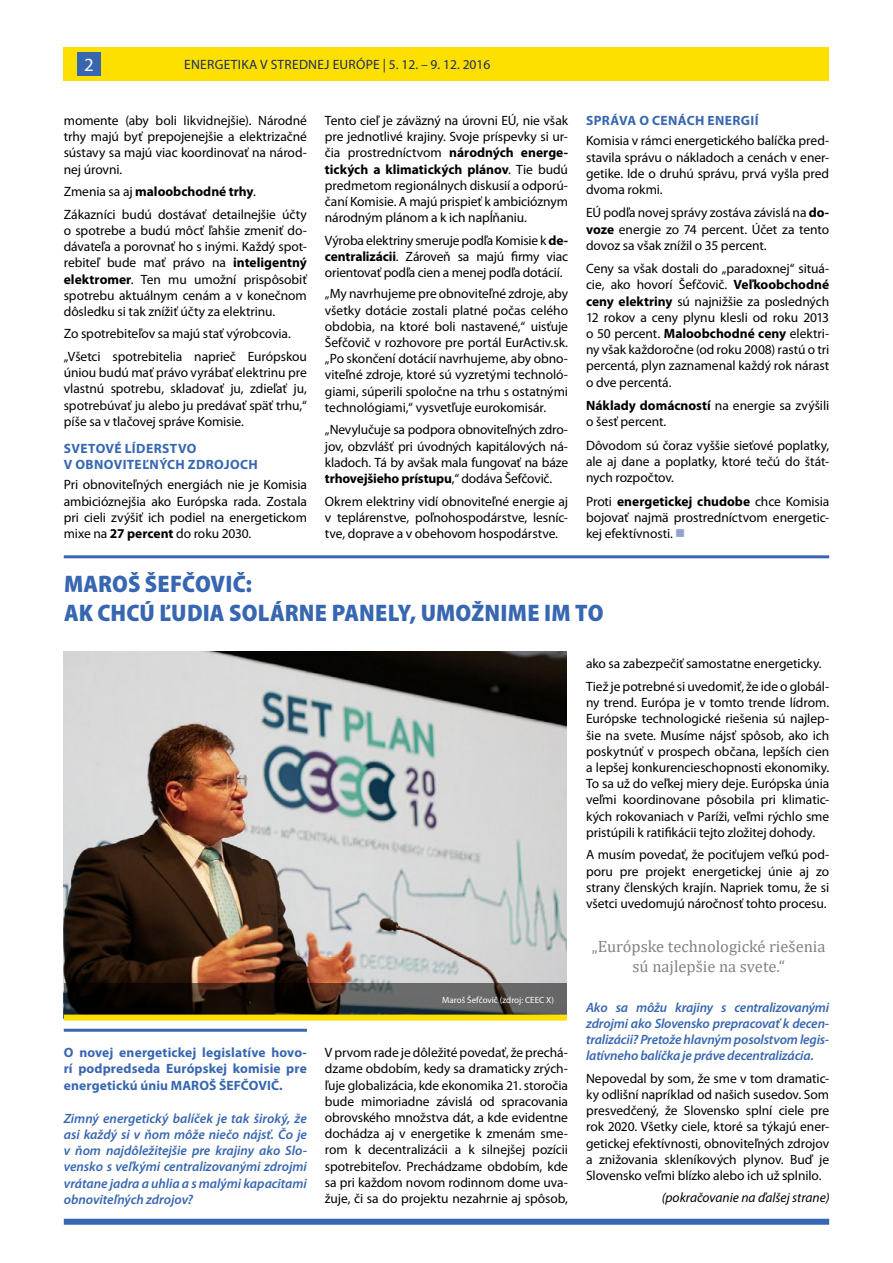
<style>
.page{position:relative;width:893px;height:1263px;background:#fff}
.page>*{position:absolute;margin:0;border:0;box-sizing:border-box;transform-origin:0 0}
.t1{font:900 semi-condensed 24px/28.8px "Myriad Pro";letter-spacing:.005em;color:#3767b1}
.t2{font:18.6px "Myriad Pro";color:#fff}
.t3{font:16.5px/19.8px "Cambria";color:#808285;text-align:center}
.t4{font:13.5px/16.2px "Myriad Pro";letter-spacing:-.005em;color:#000;text-align:justify}
.t5{font:italic 600 13.5px/16.2px "Myriad Pro";letter-spacing:-.01em;color:#3767b1;text-align:justify}
.t6{font:700 13.5px/16.2px "Myriad Pro";letter-spacing:.015em;color:#3767b1}
.t7{font:13.5px "Myriad Pro";letter-spacing:.02em;color:#1c2d5a}
.t8{font:italic 13.5px "Myriad Pro";color:#000}
.t9{font:9px "Myriad Pro";color:#fff}
.s1{font-weight:700}
.s2{color:#94a2d3}
</style>
<div class="page">
<div style="left:64px;top:47px;width:765px;height:33px;background:#fee000"></div>
<div style="left:77px;top:52px;width:24px;height:23px;background:#3767b1"></div>
<div style="left:64px;top:1219px;width:765px;height:6px;background:#3767b1"></div>
<hr style="left:64px;top:555px;width:765px;height:3px;background:#3767b1">
<hr style="left:64px;top:1029px;width:243px;height:3px;background:#3767b1">
<img style="left:64px;top:652px;width:503px;height:332px">
<svg style="left:64px;top:984px;width:503px;height:30px;background:#33302e"></svg>
<div style="left:64px;top:1014px;width:503px;height:6px;background:#fee000"></div>
<h2 class="t2" style="left:84px;top:54px;width:11px">2</h2>
<p class="t7" style="left:184px;top:57px;width:308px">ENERGETIKA V STREDNEJ EURÓPE | 5. 12. – 9. 12. 2016</p>
<p class="t6" style="left:586px;top:112px;width:174px">SPRÁVA O CENÁCH ENERGIÍ</p>
<p class="t4" style="left:586px;top:133px;width:245px">Komisia v rámci energetického balíčka pred&shy;stavila správu o nákladoch a cenách v ener&shy;getike. Ide o druhú správu, prvá vyšla pred dvoma rokmi.</p>
<p class="t4" style="left:586px;top:205px;width:245px">EÚ podľa novej správy zostáva závislá na <span class="s1">do&shy;voze</span> energie zo 74 percent. Účet za tento dovoz sa však znížil o 35 percent.</p>
<p class="t4" style="left:586px;top:261px;width:245px">Ceny sa však dostali do „paradoxnej“ situá&shy;cie, ako hovorí Šefčovič. <span class="s1">Veľkoobchodné ceny elektriny</span> sú najnižšie za posledných 12 rokov a ceny plynu klesli od roku 2013 o 50 percent. <span class="s1">Maloobchodné ceny</span> elektri&shy;ny však každoročne (od roku 2008) rastú o tri percentá, plyn zaznamenal každý rok nárast o dve percentá.</p>
<p class="t4" style="left:586px;top:398px;width:245px"><span class="s1">Náklady domácností</span> na energie sa zvýšili o šesť percent.</p>
<p class="t4" style="left:586px;top:437px;width:245px">Dôvodom sú čoraz vyššie sieťové poplatky, ale aj dane a poplatky, ktoré tečú do štát&shy;nych rozpočtov.</p>
<p class="t4" style="left:586px;top:493px;width:245px">Proti <span class="s1">energetickej chudobe</span> chce Komisia bojovať najmä prostredníctvom energetic&shy;kej efektívnosti. <span class="s2">■</span></p>
<h1 class="t1" style="left:64px;top:570px;width:541px">MAROŠ ŠEFČOVIČ:<br>AK CHCÚ ĽUDIA SOLÁRNE PANELY, UMOŽNIME IM TO</h1>
<p class="t4" style="left:325px;top:113px;width:245px">Tento cieľ je záväzný na úrovni EÚ, nie však pre jednotlivé krajiny. Svoje príspevky si ur&shy;čia prostredníctvom <span class="s1">národných energe&shy;tických a klimatických plánov</span>. Tie budú predmetom regionálnych diskusií a odporú&shy;čaní Komisie. A majú prispieť k ambicióznym národným plánom a k ich napĺňaniu.</p>
<p class="t4" style="left:325px;top:232px;width:245px">Výroba elektriny smeruje podľa Komisie k <span class="s1">de&shy;centralizácii</span>. Zároveň sa majú firmy viac orientovať podľa cien a menej podľa dotácií.</p>
<p class="t4" style="left:325px;top:286px;width:245px">„My navrhujeme pre obnoviteľné zdroje, aby všetky dotácie zostali platné počas celého obdobia, na ktoré boli nastavené,“ uisťuje Šefčovič v rozhovore pre portál EurActiv.sk. „Po skončení dotácií navrhujeme, aby obno&shy;viteľné zdroje, ktoré sú vyzretými technoló&shy;giami, súperili spoločne na trhu s ostatnými technológiami,“ vysvetľuje eurokomisár.</p>
<p class="t4" style="left:325px;top:422px;width:245px">„Nevylučuje sa podpora obnoviteľných zdro&shy;jov, obzvlášť pri úvodných kapitálových ná&shy;kladoch. Tá by avšak mala fungovať na báze <span class="s1">trhovejšieho prístupu</span>,“ dodáva Šefčovič.</p>
<p class="t4" style="left:325px;top:493px;width:245px">Okrem elektriny vidí obnoviteľné energie aj v teplárenstve, poľnohospodárstve, lesníc&shy;tve, doprave a v obehovom hospodárstve.</p>
<p class="t4" style="left:64px;top:113px;width:245px">momente (aby boli likvidnejšie). Národné trhy majú byť prepojenejšie a elektrizačné sústavy sa majú viac koordinovať na národ&shy;nej úrovni.</p>
<p class="t4" style="left:64px;top:181px;width:245px;line-height:22.5px">Zmenia sa aj <span class="s1">maloobchodné trhy</span>.<br>Zákazníci budú dostávať detailnejšie účty</p>
<p class="t4" style="left:64px;top:223px;width:245px">o spotrebe a budú môcť ľahšie zmeniť do&shy;dávateľa a porovnať ho s inými. Každý spot&shy;rebiteľ bude mať právo na <span class="s1">inteligentný elektromer</span>. Ten mu umožní prispôsobiť spotrebu aktuálnym cenám a v konečnom dôsledku si tak znížiť účty za elektrinu.</p>
<p class="t4" style="left:64px;top:323px;width:245px;line-height:22.5px">Zo spotrebiteľov sa majú stať výrobcovia. „Všetci spotrebitelia naprieč Európskou</p>
<p class="t4" style="left:64px;top:365px;width:245px">úniou budú mať právo vyrábať elektrinu pre vlastnú spotrebu, skladovať ju, zdieľať ju, spotrebúvať ju alebo ju predávať späť trhu,“ píše sa v tlačovej správe Komisie.</p>
<p class="t6" style="left:64px;top:440px;width:196px">SVETOVÉ LÍDERSTVO<br>V OBNOVITEĽNÝCH ZDROJOCH</p>
<p class="t4" style="left:64px;top:477px;width:245px">Pri obnoviteľných energiách nie je Komisia ambicióznejšia ako Európska rada. Zostala pri cieli zvýšiť ich podiel na energetickom mixe na <span class="s1">27 percent</span> do roku 2030.</p>
<p class="t4" style="left:586px;top:653px;width:245px;line-height:22.5px">ako sa zabezpečiť samostatne energeticky.<br>Tiež je potrebné si uvedomiť, že ide o globál-</p>
<p class="t4" style="left:586px;top:695px;width:245px">ny trend. Európa je v tomto trende lídrom.<br>Európske technologické riešenia sú najlep&shy;šie na svete. Musíme nájsť spôsob, ako ich poskytnúť v prospech občana, lepších cien a lepšej konkurencieschopnosti ekonomiky.<br>To sa už do veľkej miery deje. Európska únia veľmi koordinovane pôsobila pri klimatic&shy;kých rokovaniach v Paríži, veľmi rýchlo sme pristúpili k ratifikácii tejto zložitej dohody.</p>
<p class="t4" style="left:586px;top:847px;width:245px">A musím povedať, že pociťujem veľkú pod&shy;poru pre projekt energetickej únie aj zo strany členských krajín. Napriek tomu, že si všetci uvedomujú náročnosť tohto procesu.</p>
<p class="t6" style="left:64px;top:1045px;width:245px;text-align:justify">O novej energetickej legislatíve hovo&shy;rí podpredseda Európskej komisie pre energetickú úniu MAROŠ ŠEFČOVIČ.</p>
<p class="t5" style="left:64px;top:1110px;width:245px">Zimný energetický balíček je tak široký, že asi každý si v ňom môže niečo nájsť. Čo je v ňom najdôležitejšie pre krajiny ako Slo&shy;vensko s veľkými centralizovanými zdrojmi vrátane jadra a uhlia a s malými kapacitami obnoviteľných zdrojov?</p>
<p class="t9" style="left:442px;top:995px;width:113px">Maroš Šefčovič (zdroj: CEEC X)</p>
<p class="t4" style="left:325px;top:1045px;width:245px">V prvom rade je dôležité povedať, že prechá&shy;dzame obdobím, kedy sa dramaticky zrých&shy;ľuje globalizácia, kde ekonomika 21. storočia bude mimoriadne závislá od spracovania obrovského množstva dát, a kde evidentne dochádza aj v energetike k zmenám sme&shy;rom k decentralizácii a k silnejšej pozícii spotrebiteľov. Prechádzame obdobím, kde sa pri každom novom rodinnom dome uva&shy;žuje, či sa do projektu nezahrnie aj spôsob,</p>
<p class="t3" style="left:592px;top:936px;width:235px">„Európske technologické riešenia sú najlepšie na svete.“</p>
<p class="t5" style="left:586px;top:999px;width:245px">Ako sa môžu krajiny s centralizovanými zdrojmi ako Slovensko prepracovať k decen&shy;tralizácii? Pretože hlavným posolstvom legis&shy;latívneho balíčka je práve decentralizácia.</p>
<p class="t4" style="left:586px;top:1070px;width:245px">Nepovedal by som, že sme v tom dramatic&shy;ky odlišní napríklad od našich susedov. Som presvedčený, že Slovensko splní ciele pre rok 2020. Všetky ciele, ktoré sa týkajú ener&shy;getickej efektívnosti, obnoviteľných zdrojov a znižovania skleníkových plynov. Buď je Slovensko veľmi blízko alebo ich už splnilo.</p>
<p class="t8" style="left:662px;top:1190px;width:170px">(pokračovanie na ďalšej strane)</p>
</div>
